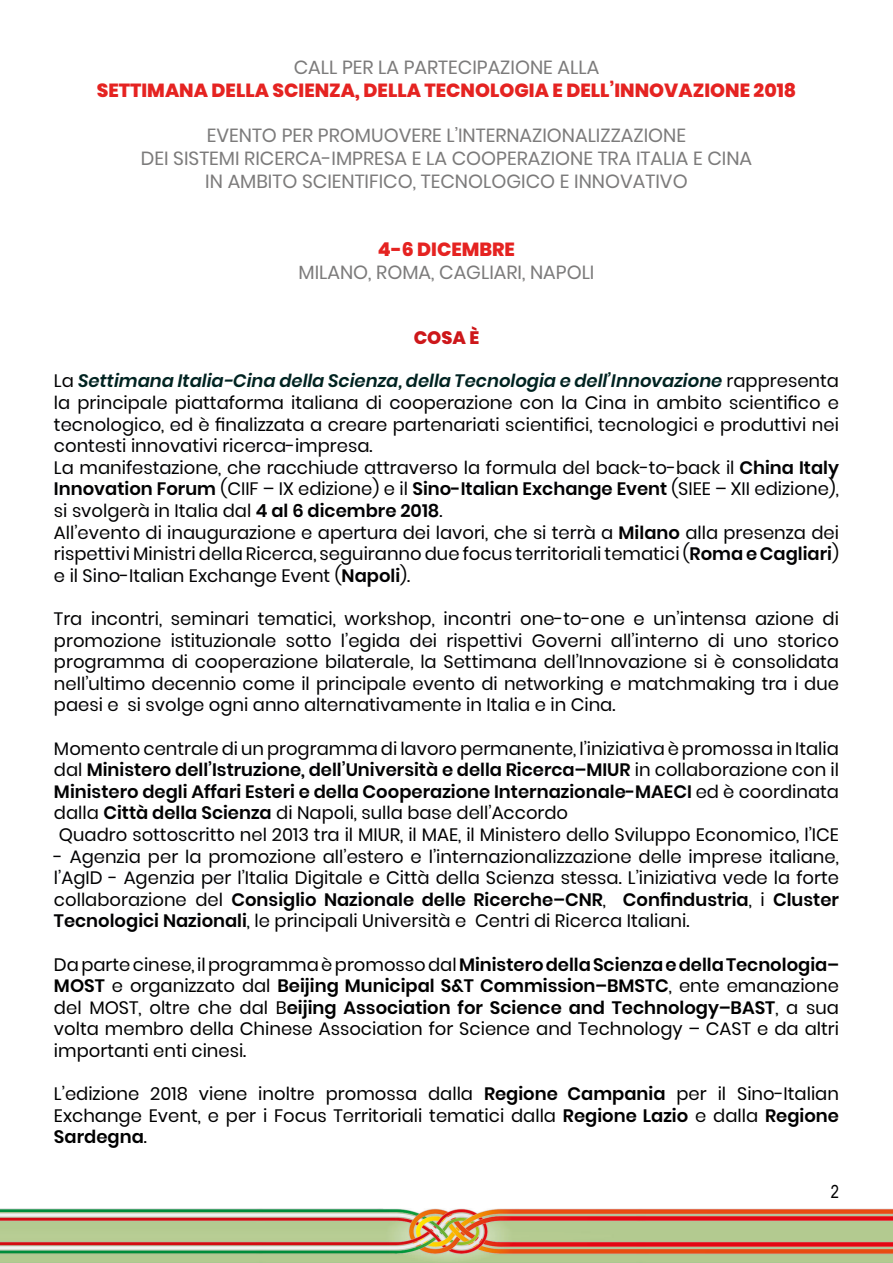
<style>
.page{position:relative;width:893px;height:1263px;background:#fff}
.page>*{position:absolute;margin:0;border:0;box-sizing:border-box;transform-origin:0 0}
.t1{font:19.05px/22.8px "Poppins";color:#7c7b7b;text-align:center}
.t2{font:800 19.05px "Poppins";color:#e52321}
.t3{font:18px/21.6px "Poppins";color:#020203}
.t4{font:18px/21.6px "Poppins";color:#000;text-align:justify}
.t5{font:800 18px "Poppins";color:#cd171a}
.t6{font:18px "Arial Narrow";color:#000}
.s1{font-weight:600;font-style:italic;color:#002321}
.s2{font-weight:600}
</style>
<div class="page">
<img style="left:0;top:1209px;width:893px;height:54px">
<p class="t1" style="left:294px;top:56px;width:307px">CALL PER LA PARTECIPAZIONE ALLA</p>
<p class="t2" style="left:97px;top:79px;width:701px">SETTIMANA DELLA SCIENZA, DELLA TECNOLOGIA E DELL’INNOVAZIONE 2018</p>
<p class="t1" style="left:141px;top:124px;width:613px">EVENTO PER PROMUOVERE L’INTERNAZIONALIZZAZIONE<br>DEI SISTEMI RICERCA-IMPRESA E LA COOPERAZIONE TRA ITALIA E CINA<br>IN AMBITO SCIENTIFICO, TECNOLOGICO E INNOVATIVO</p>
<p class="t2" style="left:378px;top:239px;width:139px">4-6 DICEMBRE</p>
<p class="t1" style="left:298px;top:261px;width:297px">MILANO, ROMA, CAGLIARI, NAPOLI</p>
<p class="t5" style="left:414px;top:327px;width:67px">COSA È</p>
<p class="t3" style="left:54px;top:370px;width:786px">La <span class="s1">Settimana Italia-Cina della Scienza, della Tecnologia e dell’Innovazione</span> rappresenta la principale piattaforma italiana di cooperazione con la Cina in ambito scientifico e tecnologico, ed è finalizzata a creare partenariati scientifici, tecnologici e produttivi nei contesti innovativi ricerca-impresa.<br>La manifestazione, che racchiude attraverso la formula del back-to-back il <span class="s2">China Italy Innovation Forum</span> (CIIF – IX edizione) e il <span class="s2">Sino-Italian Exchange Event</span> (SIEE – XII edizione), si svolgerà in Italia dal <span class="s2">4 al 6 dicembre 2018</span>.<br>All’evento di inaugurazione e apertura dei lavori, che si terrà a <span class="s2">Milano</span> alla presenza dei rispettivi Ministri della Ricerca, seguiranno due focus territoriali tematici (<span class="s2">Roma e Cagliari</span>) e il Sino-Italian Exchange Event (<span class="s2">Napoli</span>).</p>
<p class="t3" style="left:54px;top:608px;width:786px;text-align:justify">Tra incontri, seminari tematici, workshop, incontri one-to-one e un’intensa azione di promozione istituzionale sotto l’egida dei rispettivi Governi all’interno di uno storico programma di cooperazione bilaterale, la Settimana dell’Innovazione si è consolidata nell’ultimo decennio come il principale evento di networking e matchmaking tra i due paesi e si svolge ogni anno alternativamente in Italia e in Cina.</p>
<p class="t3" style="left:54px;top:737px;width:786px">Momento centrale di un programma di lavoro permanente, l’iniziativa è promossa in Italia dal <span class="s2">Ministero dell’Istruzione, dell’Università e della Ricerca–MIUR</span> in collaborazione con il <span class="s2">Ministero degli Affari Esteri e della Cooperazione Internazionale-MAECI</span> ed è coordinata dalla <span class="s2">Città della Scienza</span> di Napoli, sulla base dell’Accordo<br>Quadro sottoscritto nel 2013 tra il MIUR, il MAE, il Ministero dello Sviluppo Economico, l’ICE</p>
<p class="t3" style="left:54px;top:845px;width:786px;text-align:justify">- Agenzia per la promozione all’estero e l’internazionalizzazione delle imprese italiane, l’AgID - Agenzia per l’Italia Digitale e Città della Scienza stessa. L’iniziativa vede la forte collaborazione del <span class="s2">Consiglio Nazionale delle Ricerche–CNR</span>, <span class="s2">Confindustria</span>, i <span class="s2">Cluster Tecnologici Nazionali</span>, le principali Università e Centri di Ricerca Italiani.</p>
<p class="t4" style="left:54px;top:953px;width:786px">Da parte cinese, il programma è promosso dal <span class="s2">Ministero della Scienza e della Tecnologia– MOST</span> e organizzato dal <span class="s2">Beijing Municipal S&amp;T Commission–BMSTC</span>, ente emanazione del MOST, oltre che dal B<span class="s2">eijing Association for Science and Technology–BAST</span>, a sua volta membro della Chinese Association for Science and Technology – CAST e da altri importanti enti cinesi.</p>
<p class="t4" style="left:54px;top:1083px;width:786px">L’edizione 2018 viene inoltre promossa dalla <span class="s2">Regione Campania</span> per il Sino-Italian Exchange Event, e per i Focus Territoriali tematici dalla <span class="s2">Regione Lazio</span> e dalla <span class="s2">Regione Sardegna</span>.</p>
<p class="t6" style="left:831px;top:1178px;width:10px">2</p>
</div>
